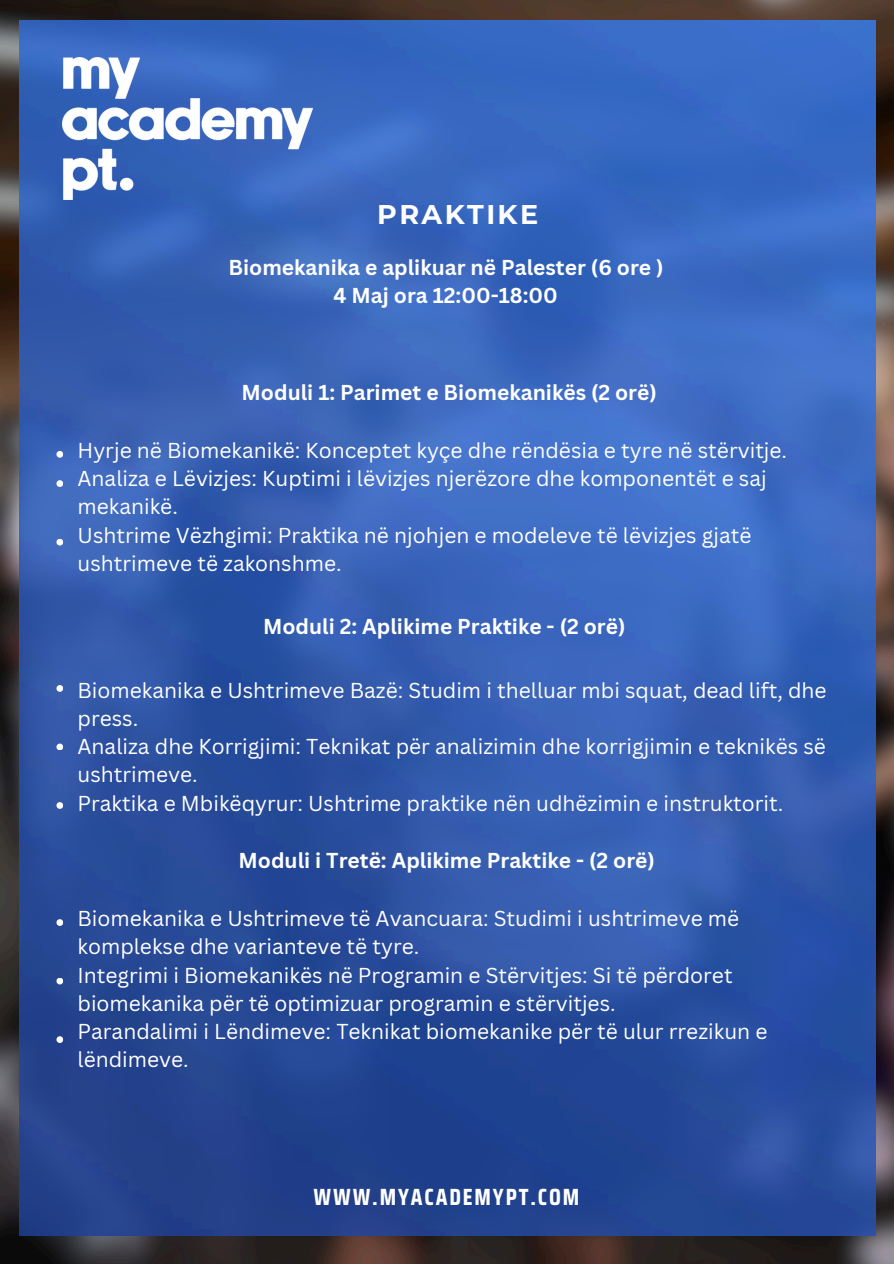
<style>
.page{position:relative;width:894px;height:1264px;background:#fff}
.page>*{position:absolute;margin:0;border:0;box-sizing:border-box;transform-origin:0 0}
.t1{font:700 27px "Montserrat";letter-spacing:.09em;color:#fff}
.t2{font:700 23.4px "Saira Condensed";letter-spacing:.08em;color:#fff}
.t3{font:21px/28.2px "Canva Sans";color:#fff}
.t4{font:700 21px/28.2px "Canva Sans";color:#fff;text-align:center}
</style>
<div class="page">
<img style="left:0;top:0;width:893px;height:1263px">
<img style="left:19px;top:21px;width:856px;height:1214px">
<svg style="left:56px;top:451px;width:7px;height:6px"></svg>
<svg style="left:56px;top:480px;width:7px;height:7px"></svg>
<svg style="left:56px;top:538px;width:7px;height:7px"></svg>
<svg style="left:56px;top:685px;width:7px;height:6px"></svg>
<svg style="left:56px;top:743px;width:7px;height:7px"></svg>
<svg style="left:56px;top:802px;width:7px;height:6px"></svg>
<svg style="left:56px;top:919px;width:7px;height:6px"></svg>
<svg style="left:56px;top:977px;width:7px;height:7px"></svg>
<svg style="left:56px;top:1036px;width:7px;height:6px"></svg>
<img style="left:63px;top:58px;width:249px;height:142px">
<p class="t1" style="left:377px;top:197px;width:162px">PRAKTIKE</p>
<p class="t4" style="left:228px;top:253px;width:436px">Biomekanika e aplikuar në Palester (6 ore )<br>4 Maj ora 12:00-18:00</p>
<h1 class="t4" style="left:241px;top:378px;width:416px">Moduli 1: Parimet e Biomekanikës (2 orë)</h1>
<h3 class="t3" style="left:77px;top:436px;width:711px">Hyrje në Biomekanikë: Konceptet kyçe dhe rëndësia e tyre në stërvitje.<br>Analiza e Lëvizjes: Kuptimi i lëvizjes njerëzore dhe komponentët e saj mekanikë.<br>Ushtrime Vëzhgimi: Praktika në njohjen e modeleve të lëvizjes gjatë ushtrimeve të zakonshme.</h3>
<h3 class="t4" style="left:263px;top:612px;width:364px">Moduli 2: Aplikime Praktike - (2 orë)</h3>
<p class="t3" style="left:77px;top:675px;width:750px">Biomekanika e Ushtrimeve Bazë: Studim i thelluar mbi squat, dead lift, dhe press.</p>
<h3 class="t3" style="left:77px;top:732px;width:749px">Analiza dhe Korrigjimi: Teknikat për analizimin dhe korrigjimin e teknikës së ushtrimeve.</h3>
<p class="t3" style="left:77px;top:788px;width:707px">Praktika e Mbikëqyrur: Ushtrime praktike nën udhëzimin e instruktorit.</p>
<p class="t4" style="left:238px;top:846px;width:418px">Moduli i Tretë: Aplikime Praktike - (2 orë)</p>
<p class="t3" style="left:77px;top:904px;width:691px">Biomekanika e Ushtrimeve të Avancuara: Studimi i ushtrimeve më komplekse dhe varianteve të tyre.<br>Integrimi i Biomekanikës në Programin e Stërvitjes: Si të përdoret biomekanika për të optimizuar programin e stërvitjes.<br>Parandalimi i Lëndimeve: Teknikat biomekanike për të ulur rrezikun e lëndimeve.</p>
<h3 class="t2" style="left:313px;top:1178px;width:267px">WWW.MYACADEMYPT.COM</h3>
</div>
